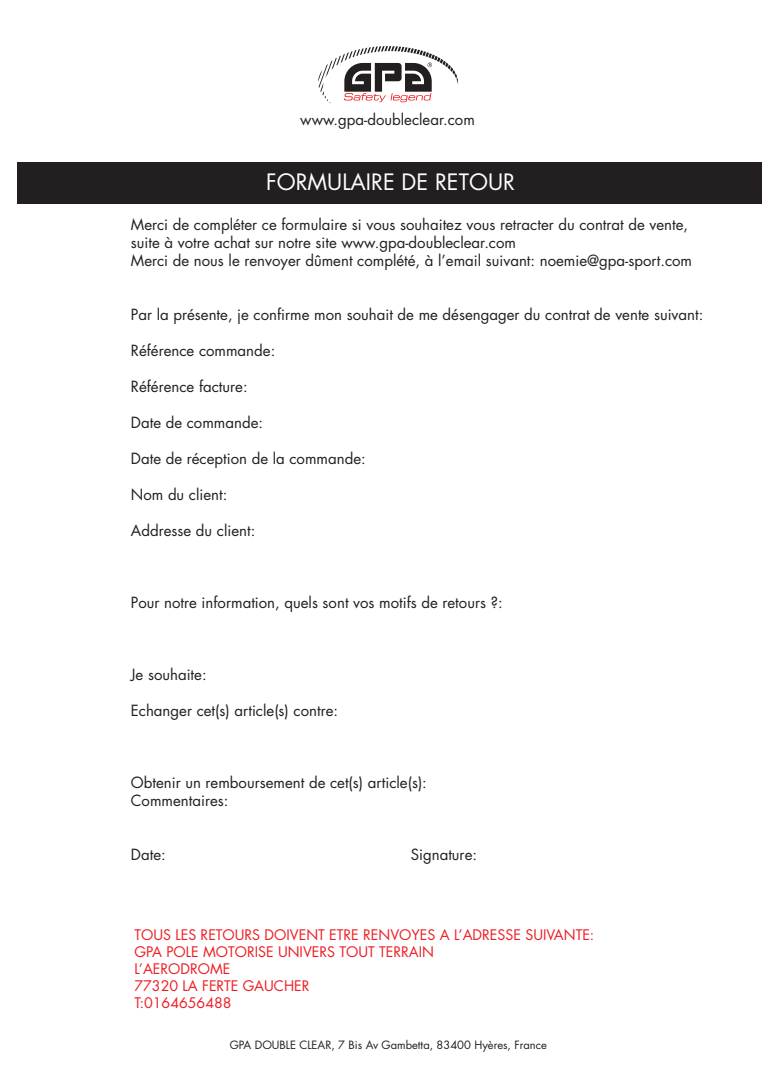
<style>
.page{position:relative;width:780px;height:1088px;background:#fff}
.page>*{position:absolute;margin:0;border:0;box-sizing:border-box;transform-origin:0 0}
.t1{font:22px "Futura";color:#fff}
.t2{font:15px/18px "Futura";color:#231f20}
.t3{font:14.25px/17px "Futura";color:#ee1d23}
.t4{font:11.12px "Futura";color:#231f20}
</style>
<div class="page">
<div style="left:18px;top:162px;width:744px;height:41px;background:#231f20"></div>
<svg style="left:318px;top:46px;width:140px;height:57px"></svg>
<p class="t2" style="left:300px;top:110px;width:176px">www.gpa-doubleclear.com</p>
<h1 class="t1" style="left:266px;top:168px;width:250px">FORMULAIRE DE RETOUR</h1>
<p class="t2" style="left:131px;top:215px;width:562px">Merci de compléter ce formulaire si vous souhaitez vous retracter du contrat de vente, suite à votre achat sur notre site www.gpa-doubleclear.com<br>Merci de nous le renvoyer dûment complété, à l’email suivant: noemie@gpa-sport.com</p>
<p class="t2" style="left:131px;top:305px;width:574px">Par la présente, je confirme mon souhait de me désengager du contrat de vente suivant:</p>
<p class="t2" style="left:131px;top:341px;width:146px">Référence commande:</p>
<p class="t2" style="left:131px;top:377px;width:118px">Référence facture:</p>
<p class="t2" style="left:131px;top:413px;width:134px">Date de commande:</p>
<p class="t2" style="left:131px;top:449px;width:236px">Date de réception de la commande:</p>
<p class="t2" style="left:131px;top:485px;width:98px">Nom du client:</p>
<p class="t2" style="left:131px;top:521px;width:126px">Addresse du client:</p>
<p class="t2" style="left:131px;top:593px;width:373px">Pour notre information, quels sont vos motifs de retours ?:</p>
<p class="t2" style="left:131px;top:665px;width:77px">Je souhaite:</p>
<p class="t2" style="left:131px;top:701px;width:209px">Echanger cet(s) article(s) contre:</p>
<p class="t2" style="left:131px;top:773px;width:297px">Obtenir un remboursement de cet(s) article(s):<br>Commentaires:</p>
<p class="t2" style="left:131px;top:845px;width:36px">Date:</p>
<p class="t2" style="left:411px;top:845px;width:68px">Signature:</p>
<p class="t3" style="left:134px;top:926px;width:461px">TOUS LES RETOURS DOIVENT ETRE RENVOYES A L’ADRESSE SUIVANTE:<br>GPA POLE MOTORISE UNIVERS TOUT TERRAIN<br>L’AERODROME<br>77320 LA FERTE GAUCHER<br>T:0164656488</p>
<p class="t4" style="left:230px;top:1038px;width:319px">GPA DOUBLE CLEAR, 7 Bis Av Gambetta, 83400 Hyères, France</p>
</div>
